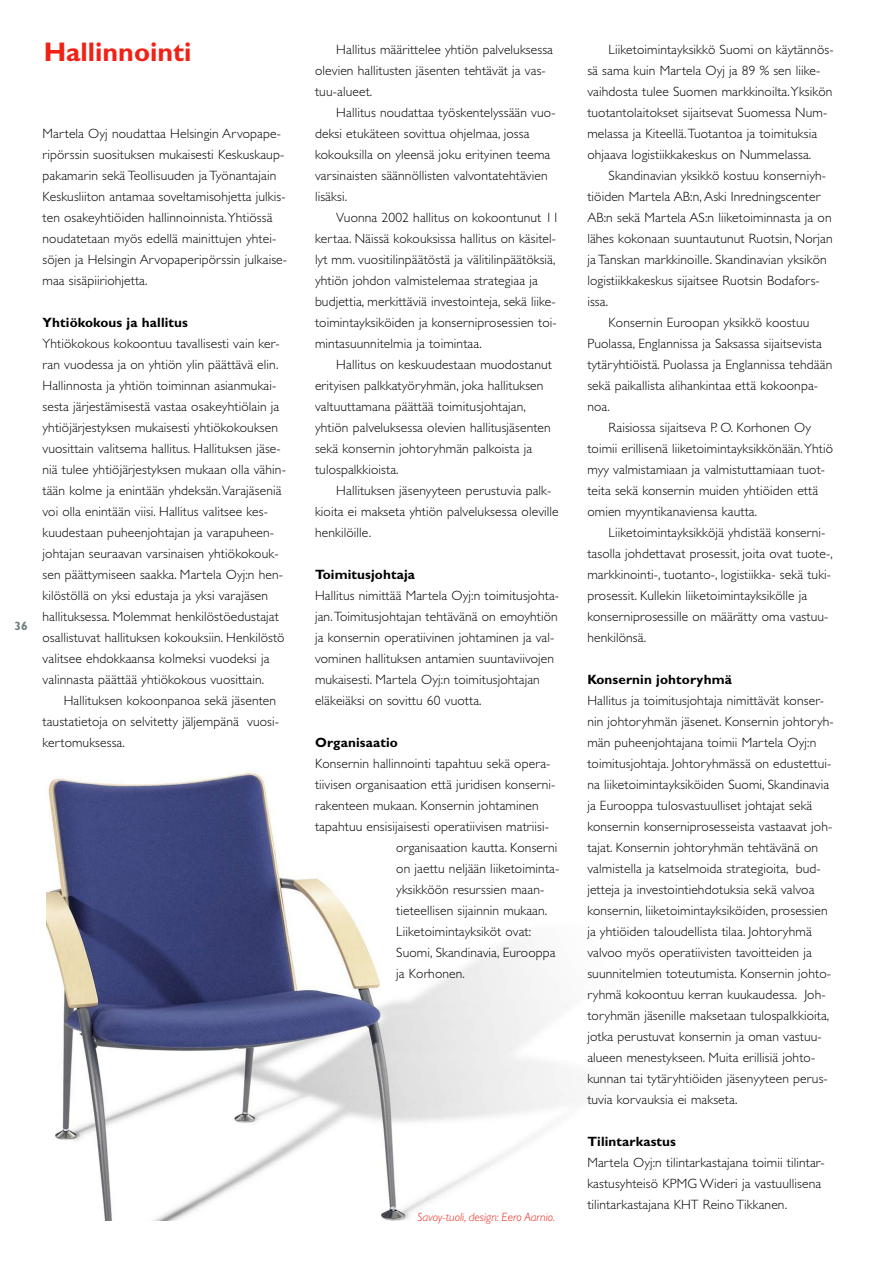
<style>
.page{position:relative;width:893px;height:1263px;background:#fff}
.page>*{position:absolute;margin:0;border:0;box-sizing:border-box;transform-origin:0 0}
.t1{font:700 27px "Gill Sans";color:#f12116}
.t2{font:300 13.5px/21px "Gill Sans";letter-spacing:.01em;color:#000}
.t3{font:700 13.5px "Gill Sans";letter-spacing:.01em;color:#000}
.t4{font:italic 300 12px "Gill Sans";color:#f12116}
.t5{font:700 12px "Gill Sans";color:#6e7e80}
</style>
<div class="page">
<img style="left:46px;top:772px;width:530px;height:448px">
<p class="t5" style="left:15px;top:622px;width:15px">36</p>
<h1 class="t1" style="left:44px;top:43px;width:149px">Hallinnointi</h1>
<p class="t2" style="left:587px;top:40px;width:248px;text-indent:21px">Liiketoimintayksikkö Suomi on käytännös&shy;sä sama kuin Martela Oyj ja 89 % sen liike&shy;vaihdosta tulee Suomen markkinoilta.Yksikön tuotantolaitokset sijaitsevat Suomessa Num&shy;melassa ja Kiteellä.Tuotantoa ja toimituksia ohjaava logistiikkakeskus on Nummelassa.</p>
<p class="t2" style="left:608px;top:166px;width:219px">Skandinavian yksikkö kostuu konserniyh-</p>
<p class="t2" style="left:587px;top:187px;width:234px">tiöiden Martela AB:n, Aski Inredningscenter</p>
<p class="t2" style="left:587px;top:208px;width:246px">AB:n sekä Martela AS:n liiketoiminnasta ja on</p>
<p class="t2" style="left:587px;top:229px;width:247px">lähes kokonaan suuntautunut Ruotsin, Norjan</p>
<p class="t2" style="left:587px;top:250px;width:241px">ja Tanskan markkinoille. Skandinavian yksikön</p>
<p class="t2" style="left:587px;top:271px;width:234px">logistiikkakeskus sijaitsee Ruotsin Bodafors-</p>
<p class="t2" style="left:587px;top:292px;width:22px">issa.</p>
<p class="t2" style="left:608px;top:313px;width:202px">Konsernin Euroopan yksikkö koostuu</p>
<p class="t2" style="left:587px;top:334px;width:236px">Puolassa, Englannissa ja Saksassa sijaitsevista</p>
<p class="t2" style="left:587px;top:355px;width:246px">tytäryhtiöistä. Puolassa ja Englannissa tehdään</p>
<p class="t2" style="left:587px;top:376px;width:232px">sekä paikallista alihankintaa että kokoonpa-</p>
<p class="t2" style="left:587px;top:397px;width:24px">noa.</p>
<p class="t2" style="left:608px;top:418px;width:204px">Raisiossa sijaitseva P. O. Korhonen Oy</p>
<p class="t2" style="left:587px;top:439px;width:247px">toimii erillisenä liiketoimintayksikkönään.Yhtiö</p>
<p class="t2" style="left:587px;top:460px;width:239px">myy valmistamiaan ja valmistuttamiaan tuot-</p>
<p class="t2" style="left:587px;top:481px;width:232px">teita sekä konsernin muiden yhtiöiden että</p>
<p class="t2" style="left:587px;top:502px;width:171px">omien myyntikanaviensa kautta.</p>
<p class="t2" style="left:608px;top:523px;width:218px">Liiketoimintayksikköjä yhdistää konserni-</p>
<p class="t2" style="left:587px;top:544px;width:247px">tasolla johdettavat prosessit, joita ovat tuote-,</p>
<p class="t2" style="left:587px;top:565px;width:245px">markkinointi-, tuotanto-, logistiikka- sekä tuki-</p>
<p class="t2" style="left:587px;top:586px;width:221px">prosessit. Kullekin liiketoimintayksikölle ja</p>
<p class="t2" style="left:587px;top:607px;width:242px">konserniprosessille on määrätty oma vastuu-</p>
<p class="t2" style="left:587px;top:628px;width:60px">henkilönsä.</p>
<p class="t3" style="left:587px;top:675px;width:146px">Konsernin johtoryhmä</p>
<p class="t2" style="left:587px;top:691px;width:248px">Hallitus ja toimitusjohtaja nimittävät konser&shy;nin johtoryhmän jäsenet. Konsernin johtoryh&shy;män puheenjohtajana toimii Martela Oyj:n toimitusjohtaja. Johtoryhmässä on edustettui&shy;na liiketoimintayksiköiden Suomi, Skandinavia ja Eurooppa tulosvastuulliset johtajat sekä konsernin konserniprosesseista vastaavat joh&shy;tajat. Konsernin johtoryhmän tehtävänä on valmistella ja katselmoida strategioita, bud&shy;jetteja ja investointiehdotuksia sekä valvoa konsernin, liiketoimintayksiköiden, prosessien ja yhtiöiden taloudellista tilaa. Johtoryhmä valvoo myös operatiivisten tavoitteiden ja suunnitelmien toteutumista. Konsernin johto&shy;ryhmä kokoontuu kerran kuukaudessa. Joh&shy;toryhmän jäsenille maksetaan tulospalkkioita, jotka perustuvat konsernin ja oman vastuu&shy;alueen menestykseen. Muita erillisiä johto&shy;kunnan tai tytäryhtiöiden jäsenyyteen perus&shy;tuvia korvauksia ei makseta.</p>
<p class="t3" style="left:587px;top:1137px;width:90px">Tilintarkastus</p>
<p class="t2" style="left:587px;top:1153px;width:239px">Martela Oyj:n tilintarkastajana toimii tilintar&shy;kastusyhteisö KPMG Wideri ja vastuullisena tilintarkastajana KHT Reino Tikkanen.</p>
<p class="t2" style="left:315px;top:40px;width:239px;text-indent:21px">Hallitus määrittelee yhtiön palveluksessa olevien hallitusten jäsenten tehtävät ja vas&shy;tuu-alueet.</p>
<p class="t2" style="left:315px;top:103px;width:242px;text-indent:21px">Hallitus noudattaa työskentelyssään vuo&shy;deksi etukäteen sovittua ohjelmaa, jossa kokouksilla on yleensä joku erityinen teema varsinaisten säännöllisten valvontatehtävien lisäksi.</p>
<p class="t2" style="left:315px;top:208px;width:245px;text-indent:21px">Vuonna 2002 hallitus on kokoontunut 11 kertaa. Näissä kokouksissa hallitus on käsitel&shy;lyt mm. vuositilinpäätöstä ja välitilinpäätöksiä, yhtiön johdon valmistelemaa strategiaa ja budjettia, merkittäviä investointeja, sekä liike&shy;toimintayksiköiden ja konserniprosessien toi&shy;mintasuunnitelmia ja toimintaa.</p>
<p class="t2" style="left:315px;top:355px;width:238px;text-indent:21px">Hallitus on keskuudestaan muodostanut erityisen palkkatyöryhmän, joka hallituksen valtuuttamana päättää toimitusjohtajan, yhtiön palveluksessa olevien hallitusjäsenten sekä konsernin johtoryhmän palkoista ja tulospalkkioista.</p>
<p class="t2" style="left:315px;top:481px;width:245px;text-indent:21px">Hallituksen jäsenyyteen perustuvia palk&shy;kioita ei makseta yhtiön palveluksessa oleville henkilöille.</p>
<p class="t3" style="left:315px;top:570px;width:101px">Toimitusjohtaja</p>
<p class="t2" style="left:315px;top:586px;width:246px">Hallitus nimittää Martela Oyj:n toimitusjohta&shy;jan.Toimitusjohtajan tehtävänä on emoyhtiön ja konsernin operatiivinen johtaminen ja val&shy;vominen hallituksen antamien suuntaviivojen mukaisesti. Martela Oyj:n toimitusjohtajan eläkeiäksi on sovittu 60 vuotta.</p>
<p class="t3" style="left:315px;top:738px;width:84px">Organisaatio</p>
<p class="t2" style="left:315px;top:754px;width:237px">Konsernin hallinnointi tapahtuu sekä opera-</p>
<p class="t2" style="left:315px;top:775px;width:242px">tiivisen organisaation että juridisen konserni-</p>
<p class="t2" style="left:315px;top:796px;width:225px">rakenteen mukaan. Konsernin johtaminen</p>
<p class="t2" style="left:315px;top:817px;width:235px">tapahtuu ensisijaisesti operatiivisen matriisi-</p>
<p class="t2" style="left:396px;top:838px;width:163px">organisaation kautta. Konserni</p>
<p class="t2" style="left:396px;top:859px;width:165px">on jaettu neljään liiketoiminta-</p>
<p class="t2" style="left:396px;top:880px;width:150px">yksikköön resurssien maan-</p>
<p class="t2" style="left:396px;top:901px;width:152px">tieteellisen sijainnin mukaan.</p>
<p class="t2" style="left:396px;top:922px;width:136px">Liiketoimintayksiköt ovat:</p>
<p class="t2" style="left:396px;top:943px;width:161px">Suomi, Skandinavia, Eurooppa</p>
<p class="t2" style="left:396px;top:964px;width:70px">ja Korhonen.</p>
<p class="t2" style="left:43px;top:124px;width:246px">Martela Oyj noudattaa Helsingin Arvopape&shy;ripörssin suosituksen mukaisesti Keskuskaup&shy;pakamarin sekä Teollisuuden ja Työnantajain Keskusliiton antamaa soveltamisohjetta julkis&shy;ten osakeyhtiöiden hallinnoinnista.Yhtiössä noudatetaan myös edellä mainittujen yhtei&shy;söjen ja Helsingin Arvopaperipörssin julkaise&shy;maa sisäpiiriohjetta.</p>
<p class="t3" style="left:43px;top:318px;width:147px">Yhtiökokous ja hallitus</p>
<p class="t2" style="left:43px;top:334px;width:245px">Yhtiökokous kokoontuu tavallisesti vain ker&shy;ran vuodessa ja on yhtiön ylin päättävä elin.<br>Hallinnosta ja yhtiön toiminnan asianmukai&shy;sesta järjestämisestä vastaa osakeyhtiölain ja yhtiöjärjestyksen mukaisesti yhtiökokouksen vuosittain valitsema hallitus. Hallituksen jäse&shy;niä tulee yhtiöjärjestyksen mukaan olla vähin&shy;tään kolme ja enintään yhdeksän.Varajäseniä voi olla enintään viisi. Hallitus valitsee kes&shy;kuudestaan puheenjohtajan ja varapuheen&shy;johtajan seuraavan varsinaisen yhtiökokouk&shy;sen päättymiseen saakka. Martela Oyj:n hen&shy;kilöstöllä on yksi edustaja ja yksi varajäsen hallituksessa. Molemmat henkilöstöedustajat osallistuvat hallituksen kokouksiin. Henkilöstö valitsee ehdokkaansa kolmeksi vuodeksi ja valinnasta päättää yhtiökokous vuosittain.</p>
<p class="t2" style="left:43px;top:691px;width:238px;text-indent:21px">Hallituksen kokoonpanoa sekä jäsenten taustatietoja on selvitetty jäljempänä vuosi&shy;kertomuksessa.</p>
<p class="t4" style="left:417px;top:1212px;width:139px">Savoy-tuoli, design: Eero Aarnio.</p>
</div>
